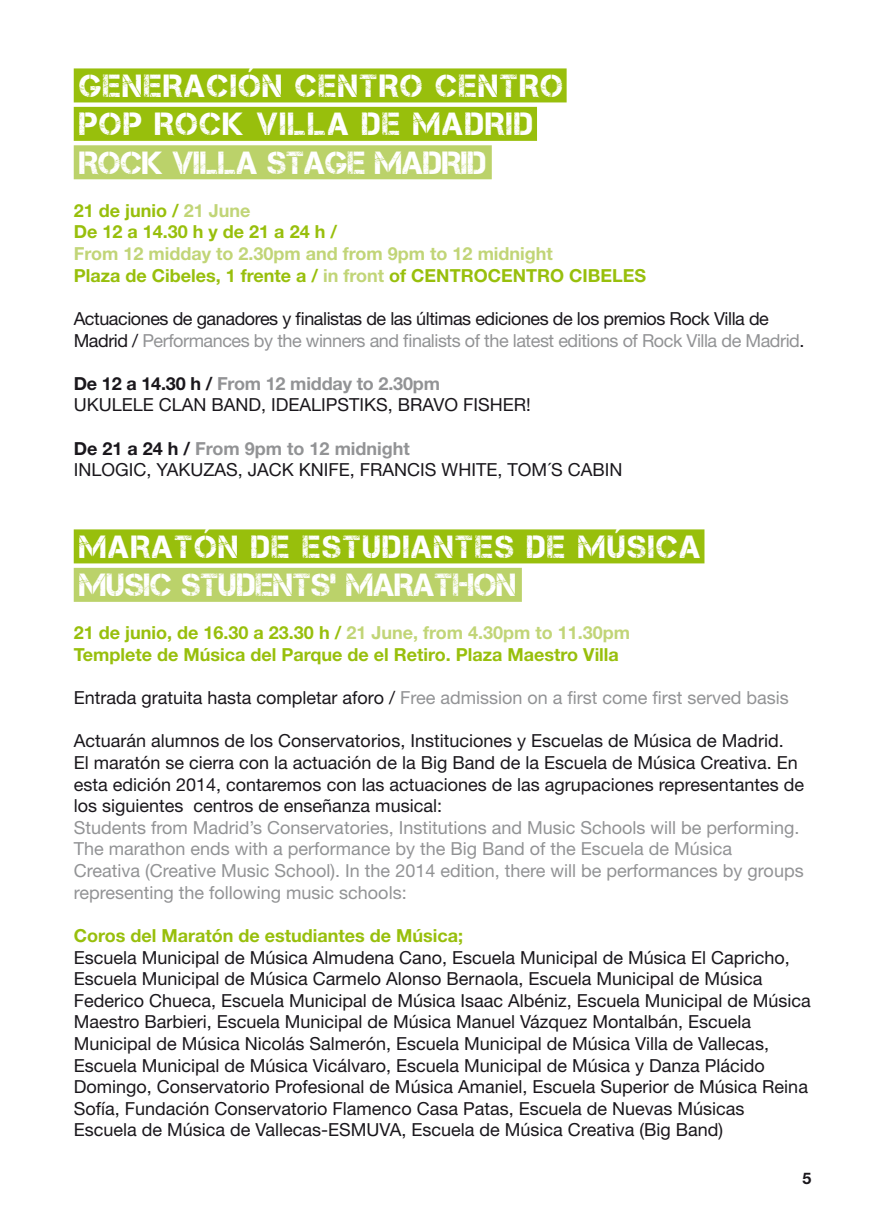
<style>
.page{position:relative;width:885px;height:1225px;background:#fff}
.page>*{position:absolute;margin:0;border:0;box-sizing:border-box;transform-origin:0 0}
.titulares{font:32px "Captureit";letter-spacing:.06em;color:#fff}
.titulares_ingles{font:32px "Captureit";letter-spacing:.005em;color:#fff}
.texto_corrido{font:18px/21.6px "Helvetica Neue LT Std";color:#1a171c}
.texto_corrido-2{font:18px/21.6px "Helvetica Neue LT Std";color:#929395}
.texto_corrido-3{font:18px/21.6px "Helvetica Neue LT Std";letter-spacing:-.025em;color:#1a171c}
.texto_corrido-4{font:700 18px "Helvetica Neue LT Std";color:#98bf0c}
.texto_corrido-5{font:700 18px/21.6px "Helvetica Neue LT Std";color:#c1d577}
.texto_corrido-6{font:700 18px "Helvetica Neue LT Std";letter-spacing:-.01em;color:#929395}
.t1{font:700 16px "Helvetica Neue LT Std";color:#1a171c}
.s1{color:#c1d577}
.s2{color:#98bf0c}
.s3{color:#929395}
.s4{color:#1a171c}
</style>
<div class="page">
<div style="left:74px;top:68px;width:492px;height:34px;background:#98bf0c"></div>
<div style="left:74px;top:107px;width:463px;height:34px;background:#98bf0c"></div>
<div style="left:74px;top:145px;width:417px;height:34px;background:#bbd26a"></div>
<div style="left:74px;top:529px;width:630px;height:34px;background:#98bf0c"></div>
<div style="left:74px;top:568px;width:448px;height:34px;background:#bbd26a"></div>
<p class="titulares" style="left:79px;top:68px;width:485px">GENERACIÓN CENTRO CENTRO</p>
<p class="titulares" style="left:79px;top:106px;width:455px">POP ROCK VILLA DE MADRID</p>
<p class="titulares_ingles" style="left:79px;top:145px;width:408px">ROCK VILLA STAGE MADRID</p>
<p class="texto_corrido-4" style="left:74px;top:199px;width:178px">21 de junio / <span class="s1">21 June</span></p>
<p class="texto_corrido-5" style="left:74px;top:221px;width:480px"><span class="s2">De 12 a 14.30 h y de 21 a 24 h /<br></span>From 12 midday to 2.30pm and from 9pm to 12 midnight</p>
<p class="texto_corrido-4" style="left:74px;top:264px;width:574px">Plaza de Cibeles, 1 frente a / <span class="s1">in front</span> of CENTROCENTRO CIBELES</p>
<p class="texto_corrido-3" style="left:74px;top:307px;width:732px">Actuaciones de ganadores y finalistas de las últimas ediciones de los premios Rock Villa de<br>Madrid / <span class="s3">Performances by the winners and finalists of the latest editions of Rock Villa de Madrid</span>.</p>
<p class="texto_corrido-6" style="left:74px;top:372px;width:368px"><span class="s4">De 12 a 14.30 h /</span> From 12 midday to 2.30pm</p>
<p class="texto_corrido" style="left:74px;top:394px;width:458px">UKULELE CLAN BAND, IDEALIPSTIKS, BRAVO FISHER!</p>
<p class="texto_corrido-6" style="left:74px;top:437px;width:338px"><span class="s4">De 21 a 24 h /</span> From 9pm to 12 midnight</p>
<p class="texto_corrido" style="left:74px;top:459px;width:550px">INLOGIC, YAKUZAS, JACK KNIFE, FRANCIS WHITE, TOM´S CABIN</p>
<p class="titulares" style="left:79px;top:529px;width:622px">MARATÓN DE ESTUDIANTES DE MÚSICA</p>
<p class="titulares_ingles" style="left:79px;top:567px;width:438px">MUSIC STUDENTS’ MARATHON</p>
<p class="texto_corrido-5" style="left:74px;top:622px;width:558px"><span class="s2">21 de junio, de 16.30 a 23.30 h /</span> 21 June, from 4.30pm to 11.30pm</p>
<p class="texto_corrido-4" style="left:74px;top:643px;width:546px">Templete de Música del Parque de el Retiro. Plaza Maestro Villa</p>
<p class="texto_corrido-2" style="left:74px;top:687px;width:716px"><span class="s4">Entrada gratuita hasta completar aforo /</span> Free admission on a first come first served basis</p>
<p class="texto_corrido" style="left:74px;top:730px;width:731px">Actuarán alumnos de los Conservatorios, Instituciones y Escuelas de Música de Madrid.<br>El maratón se cierra con la actuación de la Big Band de la Escuela de Música Creativa. En esta edición 2014, contaremos con las actuaciones de las agrupaciones representantes de los siguientes centros de enseñanza musical:</p>
<p class="texto_corrido-2" style="left:74px;top:816px;width:731px">Students from Madrid’s Conservatories, Institutions and Music Schools will be performing.<br>The marathon ends with a performance by the Big Band of the Escuela de Música<br>Creativa (Creative Music School). In the 2014 edition, there will be performances by groups representing the following music schools:</p>
<p class="texto_corrido-4" style="left:74px;top:924px;width:391px">Coros del Maratón de estudiantes de Música;</p>
<p class="texto_corrido" style="left:74px;top:946px;width:738px">Escuela Municipal de Música Almudena Cano, Escuela Municipal de Música El Capricho, Escuela Municipal de Música Carmelo Alonso Bernaola, Escuela Municipal de Música Federico Chueca, Escuela Municipal de Música Isaac Albéniz, Escuela Municipal de Música Maestro Barbieri, Escuela Municipal de Música Manuel Vázquez Montalbán, Escuela Municipal de Música Nicolás Salmerón, Escuela Municipal de Música Villa de Vallecas, Escuela Municipal de Música Vicálvaro, Escuela Municipal de Música y Danza Plácido Domingo, Conservatorio Profesional de Música Amaniel, Escuela Superior de Música Reina Sofía, Fundación Conservatorio Flamenco Casa Patas, Escuela de Nuevas Músicas</p>
<p class="texto_corrido" style="left:74px;top:1119px;width:650px">Escuela de Música de Vallecas-ESMUVA, Escuela de Música Creativa (Big Band)</p>
<p class="t1" style="left:802px;top:1168px;width:10px">5</p>
</div>
